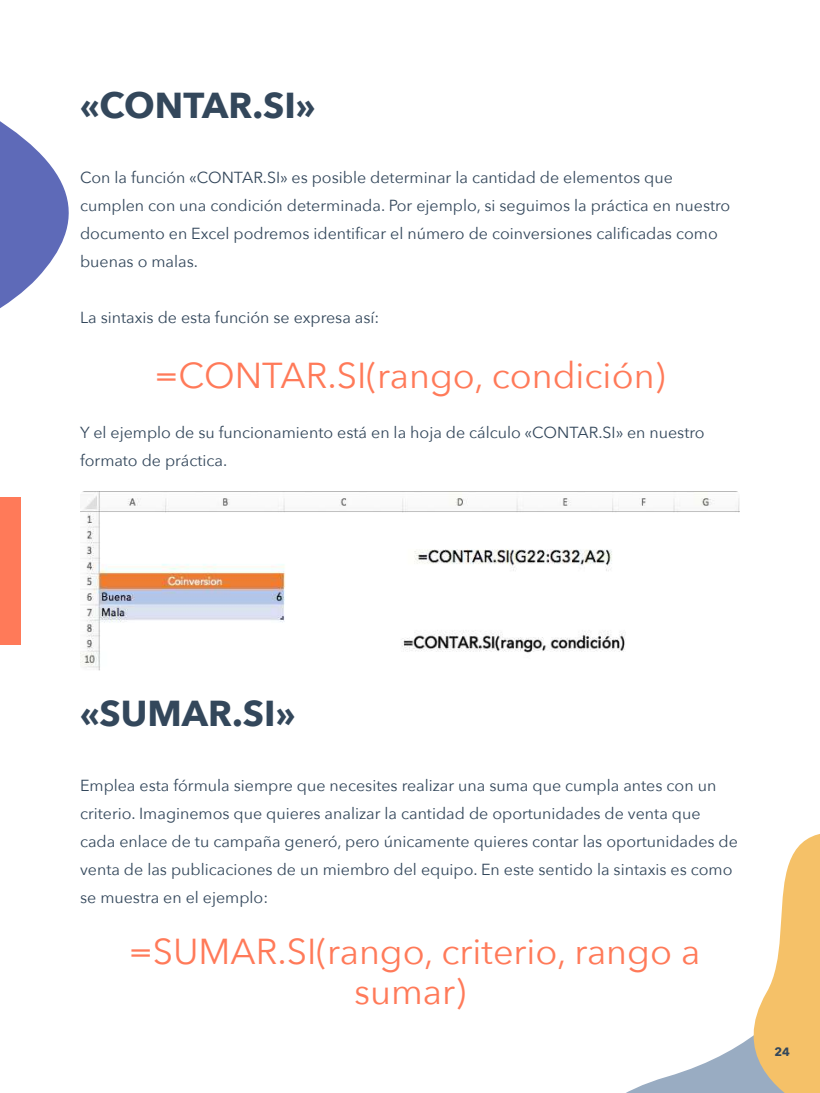
<style>
.page{position:relative;width:820px;height:1093px;background:#fff}
.page>*{position:absolute;margin:0;border:0;box-sizing:border-box;transform-origin:0 0}
.t1{font:36px/40px "Avenir Next";color:#ff7a59;text-align:center}
.t2{font:700 36px "Avenir Next";color:#33475b}
.t3{font:16px/28px "Avenir Next";color:#33475b}
.t4{font:700 12px "Avenir Next";color:#33475b}
</style>
<div class="page">
<svg style="left:626px;top:1050px;width:104px;height:43px"></svg>
<svg style="left:0;top:121px;width:69px;height:187px"></svg>
<svg style="left:730px;top:834px;width:89px;height:259px"></svg>
<img style="left:80px;top:491px;width:659px;height:179px">
<div style="left:0;top:497px;width:20px;height:148px;background:#ff7a59"></div>
<h1 class="t2" style="left:80px;top:74px;width:237px">«CONTAR.SI»</h1>
<p class="t3" style="left:80px;top:163px;width:651px">Con la función «CONTAR.SI» es posible determinar la cantidad de elementos que cumplen con una condición determinada. Por ejemplo, si seguimos la práctica en nuestro documento en Excel podremos identificar el número de coinversiones calificadas como buenas o malas.</p>
<p class="t3" style="left:80px;top:303px;width:301px">La sintaxis de esta función se expresa así:</p>
<h1 class="t1" style="left:154px;top:353px;width:512px">=CONTAR.SI(rango, condición)</h1>
<p class="t3" style="left:80px;top:417px;width:626px">Y el ejemplo de su funcionamiento está en la hoja de cálculo «CONTAR.SI» en nuestro formato de práctica.</p>
<h1 class="t2" style="left:80px;top:682px;width:216px">«SUMAR.SI»</h1>
<p class="t3" style="left:80px;top:771px;width:659px">Emplea esta fórmula siempre que necesites realizar una suma que cumpla antes con un criterio. Imaginemos que quieres analizar la cantidad de oportunidades de venta que cada enlace de tu campaña generó, pero únicamente quieres contar las oportunidades de venta de las publicaciones de un miembro del equipo. En este sentido la sintaxis es como se muestra en el ejemplo:</p>
<h1 class="t1" style="left:129px;top:930px;width:572px">=SUMAR.SI(rango, criterio, rango a sumar)</h1>
<p class="t4" style="left:774px;top:1042px;width:17px">24</p>
</div>
